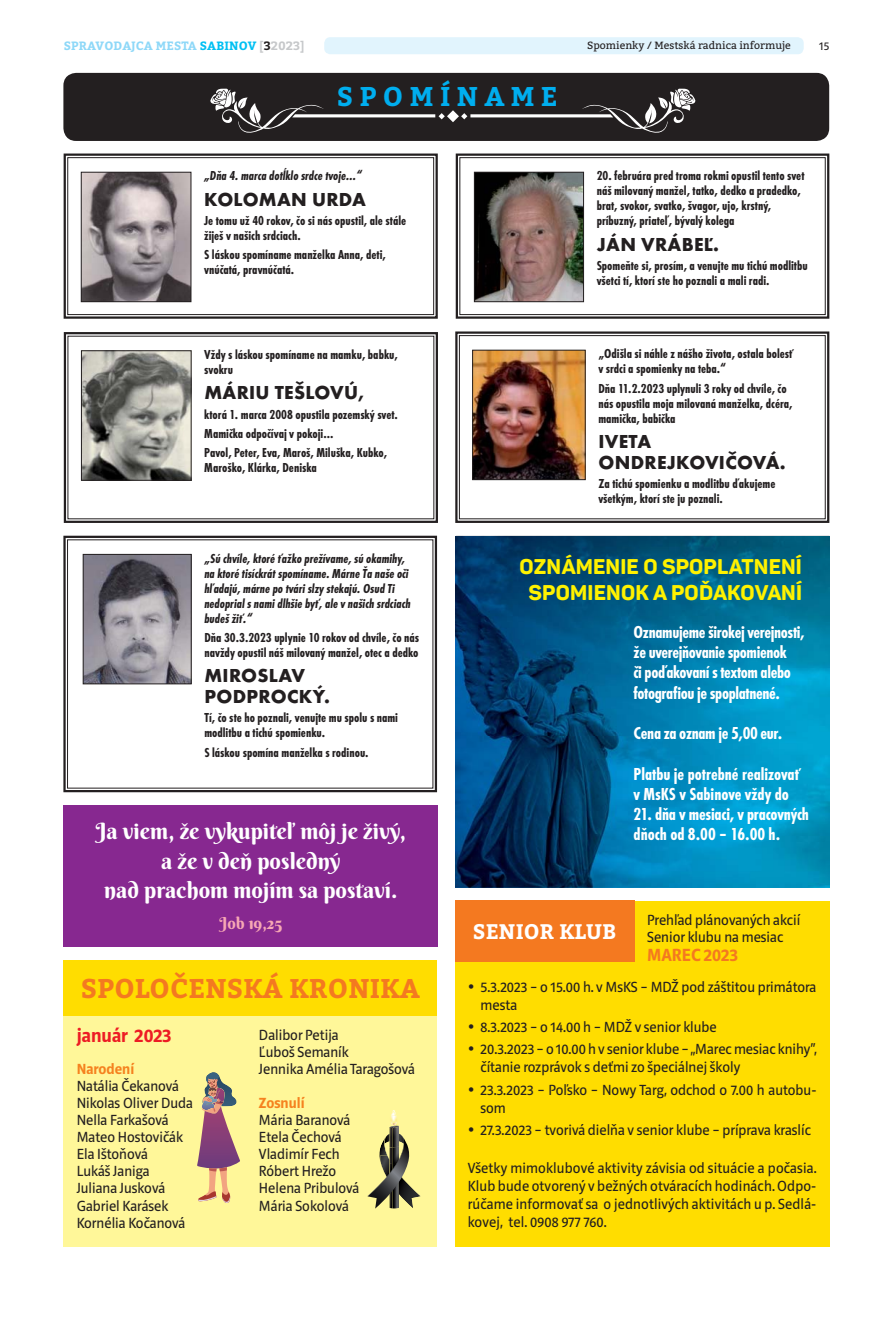
<style>
.page{position:relative;width:893px;height:1319px;background:#fff}
.page>*{position:absolute;margin:0;border:0;box-sizing:border-box;transform-origin:0 0}
.t1{font:700 27px "Bitter";letter-spacing:.01em;color:#f47920}
.t2{font:700 27px "Bitter";letter-spacing:.24em;color:#00aeef}
.t3{font:22.5px/29.5px "Berkshire Swash";color:#fff;text-align:center}
.t4{font:800 21px/25.5px "Panton";letter-spacing:.01em;color:#fff200;text-align:center}
.t5{font:700 21px "Bitter";letter-spacing:.01em;color:#fff}
.t6{font:700 19.5px/21px "Futura TOT";letter-spacing:.015em;color:#231f20}
.t7{font:700 19.5px "Riga";color:#ed1c24}
.t8{font:700 condensed 18px/20.2px "Futura TOT";letter-spacing:-.02em;color:#fff}
.t9{font:700 condensed 18px/20.2px "Futura TOT";color:#fff}
.t10{font:700 18px "Riga";color:#f47920}
.t11{font:16.5px "Berkshire Swash";color:#f7a8b4}
.t12{font:15px/17px "Riga";color:#231f20}
.t13{font:700 15px "Riga";color:#f5821f}
.t14{font:700 condensed 13.5px/15px "Futura TOT";color:#231f20}
.t15{font:13.5px/15px "Futura TOT Bold Cond Obli";color:#231f20}
.t16{font:700 12px "Bitter";letter-spacing:.01em;color:#8ed8f8}
.t17{font:12px "Riga";color:#231f20}
.t18{font:10.5px "Bitter";color:#231f20}
.s1{color:#00c0f3}
.s2{color:#c6c8ca}
.s3{color:#231f20}
</style>
<div class="page">
<div style="left:324px;top:37px;width:480px;height:17px;background:#e1f4fd;border-radius:6px"></div>
<div style="left:455px;top:900px;width:374px;height:346px;background:#fd0"></div>
<div style="left:455px;top:899px;width:179px;height:62px;background:#f47920"></div>
<div style="left:64px;top:976px;width:373px;height:270px;background:#fff799"></div>
<div style="left:64px;top:960px;width:373px;height:55px;background:#fd0"></div>
<svg style="left:367px;top:1110px;width:54px;height:98px"></svg>
<svg style="left:197px;top:1072px;width:43px;height:131px"></svg>
<div style="left:63px;top:73px;width:766px;height:68px;background:#231f20;border-radius:13px"></div>
<svg style="left:210px;top:89px;width:485px;height:44px"></svg>
<svg style="left:455px;top:331px;width:375px;height:192px"></svg>
<div style="left:459px;top:335px;width:367px;height:184px;border:1px solid #231f20"></div>
<img style="left:474px;top:352px;width:110px;height:126px">
<div style="left:472px;top:350px;width:114px;height:130px;border:1px solid #231f20"></div>
<svg style="left:63px;top:153px;width:375px;height:166px"></svg>
<div style="left:67px;top:157px;width:367px;height:158px;border:1px solid #231f20"></div>
<img style="left:83px;top:174px;width:106px;height:126px">
<div style="left:81px;top:172px;width:110px;height:130px;border:1px solid #231f20"></div>
<svg style="left:455px;top:153px;width:375px;height:166px"></svg>
<div style="left:459px;top:157px;width:367px;height:158px;border:1px solid #231f20"></div>
<img style="left:476px;top:174px;width:106px;height:126px">
<div style="left:474px;top:172px;width:110px;height:130px;border:1px solid #231f20"></div>
<svg style="left:63px;top:535px;width:375px;height:258px"></svg>
<img style="left:85px;top:556px;width:105px;height:126px">
<div style="left:83px;top:554px;width:109px;height:130px;border:1px solid #231f20"></div>
<svg style="left:63px;top:332px;width:375px;height:191px"></svg>
<img style="left:83px;top:352px;width:107px;height:126px">
<div style="left:81px;top:350px;width:111px;height:130px;border:1px solid #231f20"></div>
<svg style="left:455px;top:536px;width:1px;height:351px"></svg>
<img style="left:456px;top:536px;width:373px;height:351px">
<div style="left:64px;top:804px;width:374px;height:142px;background:#872890"></div>
<p class="t16" style="left:64px;top:40px;width:242px">SPRAVODAJCA MESTA <span class="s1">SABINOV</span> <span class="s2">[</span><span class="s3">3</span><span class="s2">2023]</span></p>
<p class="t18" style="left:587px;top:40px;width:205px">Spomienky / Mestská radnica informuje</p>
<p class="t17" style="left:819px;top:40px;width:11px">15</p>
<h1 class="t2" style="left:337px;top:83px;width:222px">SPOMÍNAME</h1>
<p class="t15" style="left:204px;top:169px;width:159px">„Dňa 4. marca dotĺklo srdce tvoje...“</p>
<h3 class="t6" style="left:204px;top:190px;width:163px">KOLOMAN URDA</h3>
<p class="t14" style="left:204px;top:214px;width:204px">Je tomu už 40 rokov, čo si nás opustil, ale stále žiješ v našich srdciach.</p>
<p class="t14" style="left:204px;top:248px;width:183px">S láskou spomíname manželka Anna, deti, vnúčatá, pravnúčatá.</p>
<p class="t14" style="left:204px;top:348px;width:195px">Vždy s láskou spomíname na mamku, babku, svokru</p>
<h3 class="t6" style="left:204px;top:384px;width:161px">MÁRIU TEŠLOVÚ,</h3>
<p class="t14" style="left:204px;top:405px;width:195px;line-height:19.2px">ktorá 1. marca 2008 opustila pozemský svet.<br>Mamička odpočívaj v pokoji...<br>Pavol, Peter, Eva, Maroš, Miluška, Kubko,</p>
<p class="t14" style="left:204px;top:461px;width:114px">Maroško, Klárka, Deniska</p>
<p class="t14" style="left:597px;top:169px;width:209px">20. februára pred troma rokmi opustil tento svet náš milovaný manžel, tatko, dedko a pradedko, brat, svokor, svatko, švagor, ujo, krstný, príbuzný, priateľ, bývalý kolega</p>
<h3 class="t6" style="left:597px;top:235px;width:124px">JÁN VRÁBEĽ.</h3>
<p class="t14" style="left:597px;top:259px;width:213px">Spomeňte si, prosím, a venujte mu tichú modlitbu všetci tí, ktorí ste ho poznali a mali radi.</p>
<p class="t14" style="left:598px;top:347px;width:197px">„Odišla si náhle z nášho života, ostala bolesť v srdci a spomienky na teba.“</p>
<p class="t14" style="left:598px;top:381px;width:196px">Dňa 11.2.2023 uplynuli 3 roky od chvíle, čo nás opustila moja milovaná manželka, dcéra, mamička, babička</p>
<h3 class="t6" style="left:598px;top:432px;width:189px">IVETA<br>ONDREJKOVIČOVÁ.</h3>
<p class="t14" style="left:598px;top:477px;width:179px">Za tichú spomienku a modlitbu ďakujeme všetkým, ktorí ste ju poznali.</p>
<p class="t15" style="left:204px;top:551px;width:208px">„Sú chvíle, ktoré ťažko prežívame, sú okamihy, na ktoré tisíckrát spomíname. Márne Ťa naše oči hľadajú, márne po tvári slzy stekajú. Osud Ti nedoprial s nami dlhšie byť, ale v našich srdciach budeš žiť.“</p>
<p class="t14" style="left:204px;top:631px;width:216px">Dňa 30.3.2023 uplynie 10 rokov od chvíle, čo nás navždy opustil náš milovaný manžel, otec a dedko</p>
<h3 class="t6" style="left:204px;top:666px;width:127px">MIROSLAV<br>PODPROCKÝ.</h3>
<p class="t14" style="left:204px;top:711px;width:195px">Tí, čo ste ho poznali, venujte mu spolu s nami modlitbu a tichú spomienku.</p>
<p class="t14" style="left:204px;top:745px;width:166px">S láskou spomína manželka s rodinou.</p>
<h2 class="t3" style="left:96px;top:816px;width:312px">Ja viem, že vykupiteľ môj je živý, a že v deň posledný<br>nad prachom mojím sa postaví.</h2>
<p class="t11" style="left:220px;top:912px;width:64px">Job 19,25</p>
<h1 class="t1" style="left:81px;top:975px;width:340px">SPOLOČENSKÁ KRONIKA</h1>
<h3 class="t7" style="left:77px;top:1025px;width:96px">január 2023</h3>
<p class="t13" style="left:77px;top:1061px;width:59px">Narodení</p>
<p class="t12" style="left:77px;top:1078px;width:118px">Natália Čekanová<br>Nikolas Oliver Duda<br>Nella Farkašová<br>Mateo Hostovičák<br>Ela Ištoňová<br>Lukáš Janiga<br>Juliana Jusková<br>Gabriel Karásek<br>Kornélia Kočanová</p>
<p class="t12" style="left:259px;top:1027px;width:158px">Dalibor Petija<br>Ľuboš Semaník<br>Jennika Amélia Taragošová</p>
<p class="t13" style="left:259px;top:1095px;width:47px">Zosnulí</p>
<p class="t12" style="left:259px;top:1112px;width:102px">Mária Baranová<br>Etela Čechová<br>Vladimír Fech<br>Róbert Hrežo<br>Helena Pribulová<br>Mária Sokolová</p>
<h3 class="t4" style="left:519px;top:555px;width:284px">OZNÁMENIE O SPOPLATNENÍ<br>SPOMIENOK A POĎAKOVANÍ</h3>
<h3 class="t8" style="left:634px;top:623px;width:173px">Oznamujeme širokej verejnosti, že uverejňovanie spomienok<br>či poďakovaní s textom alebo fotografiou je spoplatnené.</h3>
<h3 class="t8" style="left:634px;top:724px;width:150px">Cena za oznam je 5,00 eur.</h3>
<h3 class="t9" style="left:634px;top:764px;width:170px">Platbu je potrebné realizovať v MsKS v Sabinove vždy do</h3>
<h3 class="t8" style="left:634px;top:805px;width:177px">21. dňa v mesiaci, v pracovných dňoch od 8.00 – 16.00 h.</h3>
<p class="t12" style="left:647px;top:912px;width:155px;line-height:16.5px">Prehľad plánovaných akcií<br>Senior klubu na mesiac</p>
<h3 class="t10" style="left:647px;top:946px;width:92px">MAREC 2023</h3>
<p class="t12" style="left:480px;top:978px;width:337px;line-height:18px;text-indent:-13px">• 5.3.2023 – o 15.00 h. v MsKS – MDŽ pod záštitou primátora mesta</p>
<p class="t12" style="left:468px;top:1019px;width:251px">• 8.3.2023 – o 14.00 h – MDŽ v senior klube</p>
<p class="t12" style="left:480px;top:1040px;width:338px;line-height:18px;text-indent:-13px">• 20.3.2023 – o 10.00 h v senior klube – „Marec mesiac knihy“, čítanie rozprávok s deťmi zo špeciálnej školy</p>
<p class="t12" style="left:480px;top:1081px;width:337px;line-height:18px;text-indent:-13px">• 23.3.2023 – Poľsko – Nowy Targ, odchod o 7.00 h autobu&shy;som</p>
<p class="t12" style="left:468px;top:1121px;width:345px">• 27.3.2023 – tvorivá dielňa v senior klube – príprava kraslíc</p>
<p class="t12" style="left:468px;top:1159px;width:350px;line-height:18px;text-align:justify">Všetky mimoklubové aktivity závisia od situácie a počasia.<br>Klub bude otvorený v bežných otváracích hodinách. Odpo&shy;rúčame informovať sa o jednotlivých aktivitách u p. Sedlá&shy;kovej, tel. 0908 977 760.</p>
<h3 class="t5" style="left:473px;top:921px;width:145px">SENIOR KLUB</h3>
</div>
